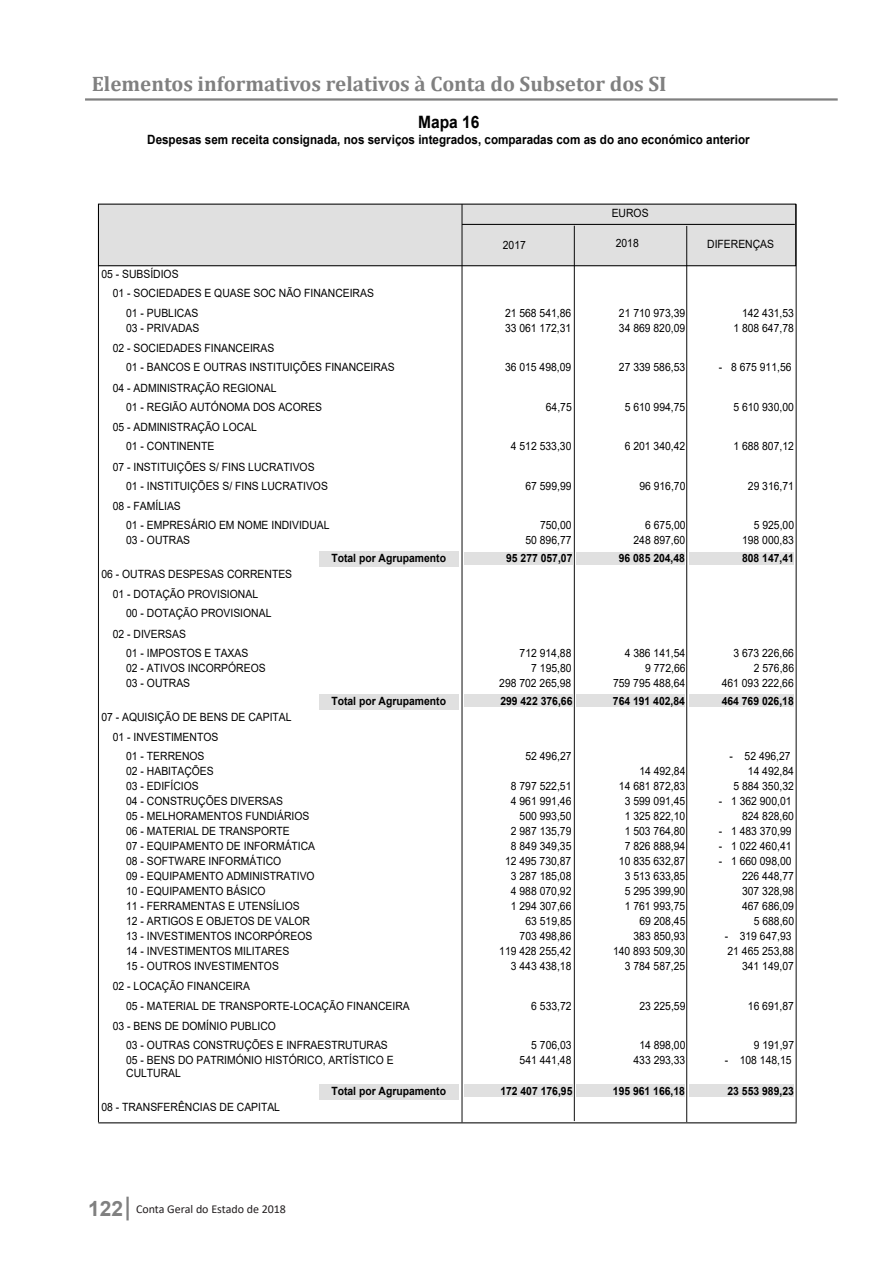
<style>
.page{position:relative;width:893px;height:1263px;background:#fff}
.page>*{position:absolute;margin:0;border:0;box-sizing:border-box;transform-origin:0 0}
.t1{font:700 21px "Cambria";color:#808080}
.t2{font:700 17.1px "Arial";color:#000;scale:.91 1}
.t3{font:700 12.75px "Arial";color:#000;scale:.91 1}
.t4{font:12px "Calibri";color:#231f20}
.t5{font:11.4px/15px "Arial";color:#000;text-align:right;scale:.91 1}
.t6{font:700 11.4px "Arial";color:#000;scale:.91 1}
.s1{font-family:"Arial";font-weight:700;font-size:21px;color:#808080}
</style>
<div class="page">
<hr style="left:126px;top:1197px;width:3px;height:23px;background:#808080">
<hr style="left:85px;top:98px;width:753px;height:3px;background:#808080">
<hr style="left:98px;top:1122px;width:699px;height:1px;background:#000">
<div style="left:98px;top:204px;width:698px;height:62px;background:#e0e0e0"></div>
<div style="left:98px;top:204px;width:698px;height:62px;border:1px solid #000"></div>
<hr style="left:462px;top:224px;width:333px;height:1px;background:#000">
<hr style="left:462px;top:204px;width:1px;height:918px;background:#000">
<hr style="left:98px;top:204px;width:1px;height:918px;background:#000">
<hr style="left:796px;top:204px;width:1px;height:918px;background:#000">
<hr style="left:574px;top:226px;width:1px;height:895px;background:#000">
<hr style="left:686px;top:226px;width:1px;height:896px;background:#000">
<div style="left:319px;top:551px;width:139px;height:16px;background:#e0e0e0"></div>
<div style="left:319px;top:694px;width:139px;height:15px;background:#e0e0e0"></div>
<div style="left:319px;top:1084px;width:139px;height:15px;background:#e0e0e0"></div>
<div style="left:464px;top:551px;width:108px;height:13px;background:#e0e0e0"></div>
<div style="left:464px;top:694px;width:108px;height:13px;background:#e0e0e0"></div>
<div style="left:464px;top:1084px;width:108px;height:13px;background:#e0e0e0"></div>
<div style="left:576px;top:551px;width:109px;height:13px;background:#e0e0e0"></div>
<div style="left:576px;top:694px;width:109px;height:13px;background:#e0e0e0"></div>
<div style="left:576px;top:1084px;width:109px;height:13px;background:#e0e0e0"></div>
<div style="left:689px;top:551px;width:105px;height:13px;background:#e0e0e0"></div>
<div style="left:689px;top:694px;width:105px;height:13px;background:#e0e0e0"></div>
<div style="left:689px;top:1084px;width:105px;height:13px;background:#e0e0e0"></div>
<h1 class="t1" style="left:92px;top:69px;width:576px">Elementos informativos relativos à Conta do Subsetor dos SI</h1>
<p class="t2" style="left:418px;top:110px;width:69px">Mapa 16</p>
<p class="t3" style="left:147px;top:130px;width:664px">Despesas sem receita consignada, nos serviços integrados, comparadas com as do ano económico anterior</p>
<p class="t5" style="left:612px;top:205px;width:42px">EUROS</p>
<p class="t5" style="left:101px;top:266px;width:86px">05 - SUBSÍDIOS</p>
<p class="t5" style="left:113px;top:286px;width:288px">01 - SOCIEDADES E QUASE SOC NÃO FINANCEIRAS</p>
<p class="t5" style="left:126px;top:305px;width:82px;text-align:left">01 - PUBLICAS<br>03 - PRIVADAS</p>
<p class="t5" style="left:126px;top:360px;width:297px">01 - BANCOS E OUTRAS INSTITUIÇÕES FINANCEIRAS</p>
<p class="t5" style="left:126px;top:399px;width:217px">01 - REGIÃO AUTÓNOMA DOS ACORES</p>
<p class="t5" style="left:126px;top:439px;width:98px">01 - CONTINENTE</p>
<p class="t5" style="left:126px;top:478px;width:223px">01 - INSTITUIÇÕES S/ FINS LUCRATIVOS</p>
<p class="t5" style="left:126px;top:518px;width:225px;text-align:left">01 - EMPRESÁRIO EM NOME INDIVIDUAL<br>03 - OUTRAS</p>
<p class="t5" style="left:113px;top:340px;width:179px">02 - SOCIEDADES FINANCEIRAS</p>
<p class="t5" style="left:113px;top:380px;width:181px">04 - ADMINISTRAÇÃO REGIONAL</p>
<p class="t5" style="left:113px;top:420px;width:160px">05 - ADMINISTRAÇÃO LOCAL</p>
<p class="t5" style="left:113px;top:459px;width:223px">07 - INSTITUIÇÕES S/ FINS LUCRATIVOS</p>
<p class="t5" style="left:113px;top:499px;width:76px">08 - FAMÍLIAS</p>
<p class="t5" style="left:101px;top:567px;width:211px">06 - OUTRAS DESPESAS CORRENTES</p>
<p class="t5" style="left:113px;top:587px;width:161px">01 - DOTAÇÃO PROVISIONAL</p>
<p class="t5" style="left:113px;top:626px;width:82px">02 - DIVERSAS</p>
<p class="t5" style="left:126px;top:606px;width:161px">00 - DOTAÇÃO PROVISIONAL</p>
<p class="t5" style="left:126px;top:645px;width:155px;text-align:left">01 - IMPOSTOS E TAXAS<br>02 - ATIVOS INCORPÓREOS<br>03 - OUTRAS</p>
<p class="t5" style="left:101px;top:709px;width:211px">07 - AQUISIÇÃO DE BENS DE CAPITAL</p>
<p class="t5" style="left:113px;top:729px;width:117px">01 - INVESTIMENTOS</p>
<p class="t6" style="left:331px;top:550px;width:128px">Total por Agrupamento</p>
<p class="t6" style="left:331px;top:693px;width:128px">Total por Agrupamento</p>
<p class="t5" style="left:126px;top:748px;width:209px;text-align:left">01 - TERRENOS<br>02 - HABITAÇÕES<br>03 - EDIFÍCIOS<br>04 - CONSTRUÇÕES DIVERSAS<br>05 - MELHORAMENTOS FUNDIÁRIOS<br>06 - MATERIAL DE TRANSPORTE<br>07 - EQUIPAMENTO DE INFORMÁTICA<br>08 - SOFTWARE INFORMÁTICO<br>09 - EQUIPAMENTO ADMINISTRATIVO<br>10 - EQUIPAMENTO BÁSICO<br>11 - FERRAMENTAS E UTENSÍLIOS<br>12 - ARTIGOS E OBJETOS DE VALOR<br>13 - INVESTIMENTOS INCORPÓREOS<br>14 - INVESTIMENTOS MILITARES<br>15 - OUTROS INVESTIMENTOS</p>
<p class="t5" style="left:126px;top:998px;width:313px">05 - MATERIAL DE TRANSPORTE-LOCAÇÃO FINANCEIRA</p>
<p class="t5" style="left:126px;top:1037px;width:295px;text-align:left">03 - OUTRAS CONSTRUÇÕES E INFRAESTRUTURAS<br>05 - BENS DO PATRIMÓNIO HISTÓRICO, ARTÍSTICO E</p>
<p class="t5" style="left:126px;top:1065px;width:62px">CULTURAL</p>
<p class="t5" style="left:113px;top:979px;width:152px">02 - LOCAÇÃO FINANCEIRA</p>
<p class="t5" style="left:113px;top:1018px;width:181px">03 - BENS DE DOMÍNIO PUBLICO</p>
<p class="t5" style="left:101px;top:1099px;width:198px">08 - TRANSFERÊNCIAS DE CAPITAL</p>
<p class="t4" style="left:88px;top:1201px;width:199px"><span class="s1">122</span> Conta Geral do Estado de 2018</p>
<p class="t6" style="left:331px;top:1082px;width:128px">Total por Agrupamento</p>
<p class="t5" style="left:503px;top:237px;width:27px">2017</p>
<p class="t5" style="left:616px;top:235px;width:27px">2018</p>
<p class="t5" style="left:707px;top:236px;width:75px">DIFERENÇAS</p>
<p class="t5" style="left:505px;top:305px;width:74px;text-align:left">21 568 541,86<br>33 061 172,31</p>
<p class="t5" style="left:505px;top:360px;width:74px">36 015 498,09</p>
<p class="t5" style="left:546px;top:399px;width:30px">64,75</p>
<p class="t5" style="left:511px;top:439px;width:68px">4 512 533,30</p>
<p class="t5" style="left:525px;top:478px;width:52px">67 599,99</p>
<p class="t5" style="left:525px;top:518px;width:52px">750,00<br>50 896,77</p>
<p class="t5" style="left:619px;top:305px;width:74px;text-align:left">21 710 973,39<br>34 869 820,09</p>
<p class="t5" style="left:619px;top:360px;width:74px">27 339 586,53</p>
<p class="t5" style="left:625px;top:399px;width:68px">5 610 994,75</p>
<p class="t5" style="left:625px;top:439px;width:68px">6 201 340,42</p>
<p class="t5" style="left:639px;top:478px;width:52px">96 916,70</p>
<p class="t5" style="left:633px;top:518px;width:59px">6 675,00<br>248 897,60</p>
<p class="t5" style="left:733px;top:305px;width:68px">142 431,53<br>1 808 647,78</p>
<p class="t5" style="left:719px;top:360px;width:81px">- 8 675 911,56</p>
<p class="t5" style="left:733px;top:399px;width:68px">5 610 930,00</p>
<p class="t5" style="left:733px;top:439px;width:68px">1 688 807,12</p>
<p class="t5" style="left:748px;top:478px;width:52px">29 316,71</p>
<p class="t5" style="left:742px;top:518px;width:59px">5 925,00<br>198 000,83</p>
<p class="t6" style="left:506px;top:550px;width:74px">95 277 057,07</p>
<p class="t6" style="left:619px;top:550px;width:74px">96 085 204,48</p>
<p class="t6" style="left:742px;top:550px;width:59px">808 147,41</p>
<p class="t5" style="left:499px;top:645px;width:81px">712 914,88<br>7 195,80<br>298 702 265,98</p>
<p class="t5" style="left:613px;top:645px;width:81px">4 386 141,54<br>9 772,66<br>759 795 488,64</p>
<p class="t5" style="left:722px;top:645px;width:81px">3 673 226,66<br>2 576,86<br>461 093 222,66</p>
<p class="t6" style="left:500px;top:693px;width:81px">299 422 376,66</p>
<p class="t6" style="left:613px;top:693px;width:81px">764 191 402,84</p>
<p class="t6" style="left:722px;top:693px;width:81px">464 769 026,18</p>
<p class="t5" style="left:525px;top:748px;width:52px">52 496,27</p>
<p class="t5" style="left:499px;top:778px;width:81px">8 797 522,51<br>4 961 991,46<br>500 993,50<br>2 987 135,79<br>8 849 349,35<br>12 495 730,87<br>3 287 185,08<br>4 988 070,92<br>1 294 307,66<br>63 519,85<br>703 498,86<br>119 428 255,42<br>3 443 438,18</p>
<p class="t5" style="left:531px;top:998px;width:46px">6 533,72</p>
<p class="t5" style="left:520px;top:1037px;width:59px">5 706,03<br>541 441,48</p>
<p class="t5" style="left:613px;top:763px;width:81px">14 492,84<br>14 681 872,83<br>3 599 091,45<br>1 325 822,10<br>1 503 764,80<br>7 826 888,94<br>10 835 632,87<br>3 513 633,85<br>5 295 399,90<br>1 761 993,75<br>69 208,45<br>383 850,93<br>140 893 509,30<br>3 784 587,25</p>
<p class="t5" style="left:639px;top:998px;width:52px">23 225,59</p>
<p class="t5" style="left:633px;top:1037px;width:59px;text-align:center">14 898,00<br>433 293,33</p>
<p class="t5" style="left:730px;top:748px;width:72px">- 52 496,27<br>14 492,84<br>5 884 350,32</p>
<p class="t5" style="left:719px;top:793px;width:84px">- 1 362 900,01<br>824 828,60</p>
<p class="t5" style="left:719px;top:823px;width:81px">- 1 483 370,99</p>
<p class="t5" style="left:719px;top:838px;width:81px">- 1 022 460,41</p>
<p class="t5" style="left:719px;top:853px;width:84px">- 1 660 098,00<br>226 448,77<br>307 328,98<br>467 686,09<br>5 688,60</p>
<p class="t5" style="left:725px;top:928px;width:78px">- 319 647,93<br>21 465 253,88<br>341 149,07</p>
<p class="t5" style="left:748px;top:998px;width:52px">16 691,87</p>
<p class="t5" style="left:754px;top:1037px;width:46px">9 191,97</p>
<p class="t5" style="left:725px;top:1052px;width:75px">- 108 148,15</p>
<p class="t6" style="left:500px;top:1082px;width:81px">172 407 176,95</p>
<p class="t6" style="left:613px;top:1082px;width:81px">195 961 166,18</p>
<p class="t6" style="left:727px;top:1082px;width:74px">23 553 989,23</p>
</div>
